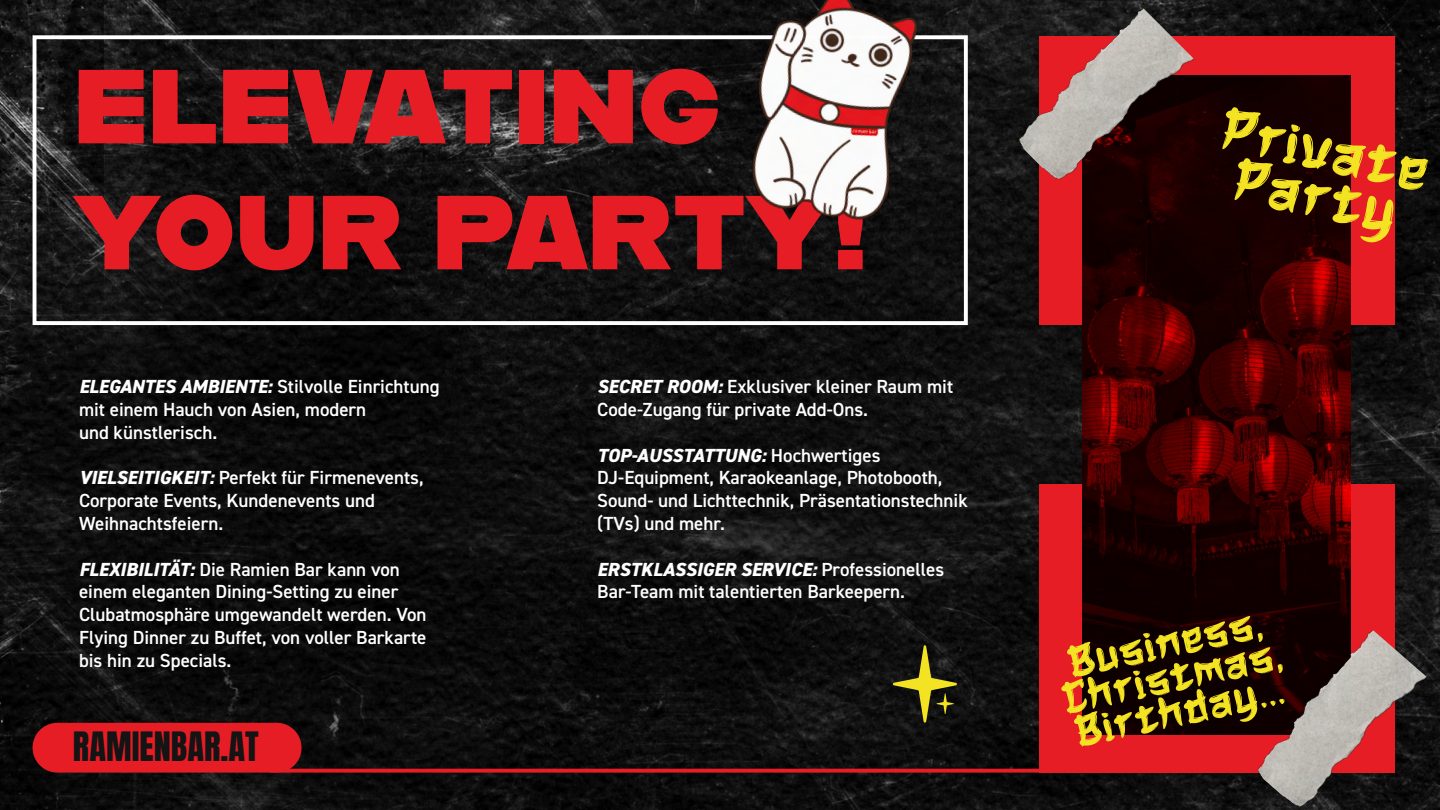
<style>
.page{position:relative;width:1440px;height:810px;background:#fff}
.page>*{position:absolute;margin:0;border:0;box-sizing:border-box;transform-origin:0 0}
.t1{font:105px/126px "Alfarn";color:#e71d26}
.t2{font:62.2px/47.2px "QATORA";color:#f3e323;text-align:center}
.t3{font:45.6px/34.7px "QATORA";color:#f3e323}
.t4{font:34.4px "Anton";color:#141414}
.t5{font:600 19px/22.8px "DIN2014";color:#fff}
.s1{font-weight:800;font-style:italic}
</style>
<div class="page">
<img style="left:0;top:0;width:1440px;height:810px">
<div style="left:33px;top:35px;width:935px;height:290px;border:4px solid #fff"></div>
<div style="left:33px;top:723px;width:269px;height:50px;background:#e71d26"></div>
<svg style="left:270px;top:769px;width:769px;height:4px;background:#d11b23"></svg>
<img style="left:728px;top:0;width:202px;height:250px">
<div style="left:1039px;top:37px;width:356px;height:288px;background:#e71d26"></div>
<div style="left:1039px;top:484px;width:356px;height:289px;background:#e71d26"></div>
<img style="left:1083px;top:76px;width:268px;height:658px">
<img style="left:1011px;top:6px;width:184px;height:184px">
<img style="left:1250px;top:628px;width:178px;height:182px">
<svg style="left:893px;top:645px;width:64px;height:78px;background:#423e15"></svg>
<h1 class="t1" style="left:73px;top:39px;width:797px">ELEVATING<br>YOUR PARTY!</h1>
<p class="t5" style="left:79px;top:375px;width:362px"><span class="s1">ELEGANTES AMBIENTE:</span> Stilvolle Einrichtung mit einem Hauch von Asien, modern<br>und künstlerisch.</p>
<p class="t5" style="left:79px;top:466px;width:346px"><span class="s1">VIELSEITIGKEIT:</span> Perfekt für Firmenevents,<br>Corporate Events, Kundenevents und<br>Weihnachtsfeiern.</p>
<p class="t5" style="left:79px;top:557px;width:349px"><span class="s1">FLEXIBILITÄT:</span> Die Ramien Bar kann von einem eleganten Dining-Setting zu einer Clubatmosphäre umgewandelt werden. Von Flying Dinner zu Buffet, von voller Barkarte bis hin zu Specials.</p>
<h3 class="t4" style="left:73px;top:729px;width:187px">RAMIENBAR.AT</h3>
<p class="t5" style="left:597px;top:375px;width:357px"><span class="s1">SECRET ROOM:</span> Exklusiver kleiner Raum mit<br>Code-Zugang für private Add-Ons.</p>
<p class="t5" style="left:597px;top:443px;width:372px"><span class="s1">TOP-AUSSTATTUNG:</span> Hochwertiges DJ-Equipment, Karaokeanlage, Photobooth, Sound- und Lichttechnik, Präsentationstechnik (TVs) und mehr.</p>
<p class="t5" style="left:597px;top:557px;width:349px"><span class="s1">ERSTKLASSIGER SERVICE:</span> Professionelles<br>Bar-Team mit talentierten Barkeepern.</p>
<h2 class="t2" style="left:1227px;top:107px;width:210px;rotate:12deg">Private<br>Party</h2>
<h3 class="t3" style="left:1053px;top:650px;width:224px;rotate:-12deg">Business,<br>Christmas,<br>Birthday...</h3>
</div>
